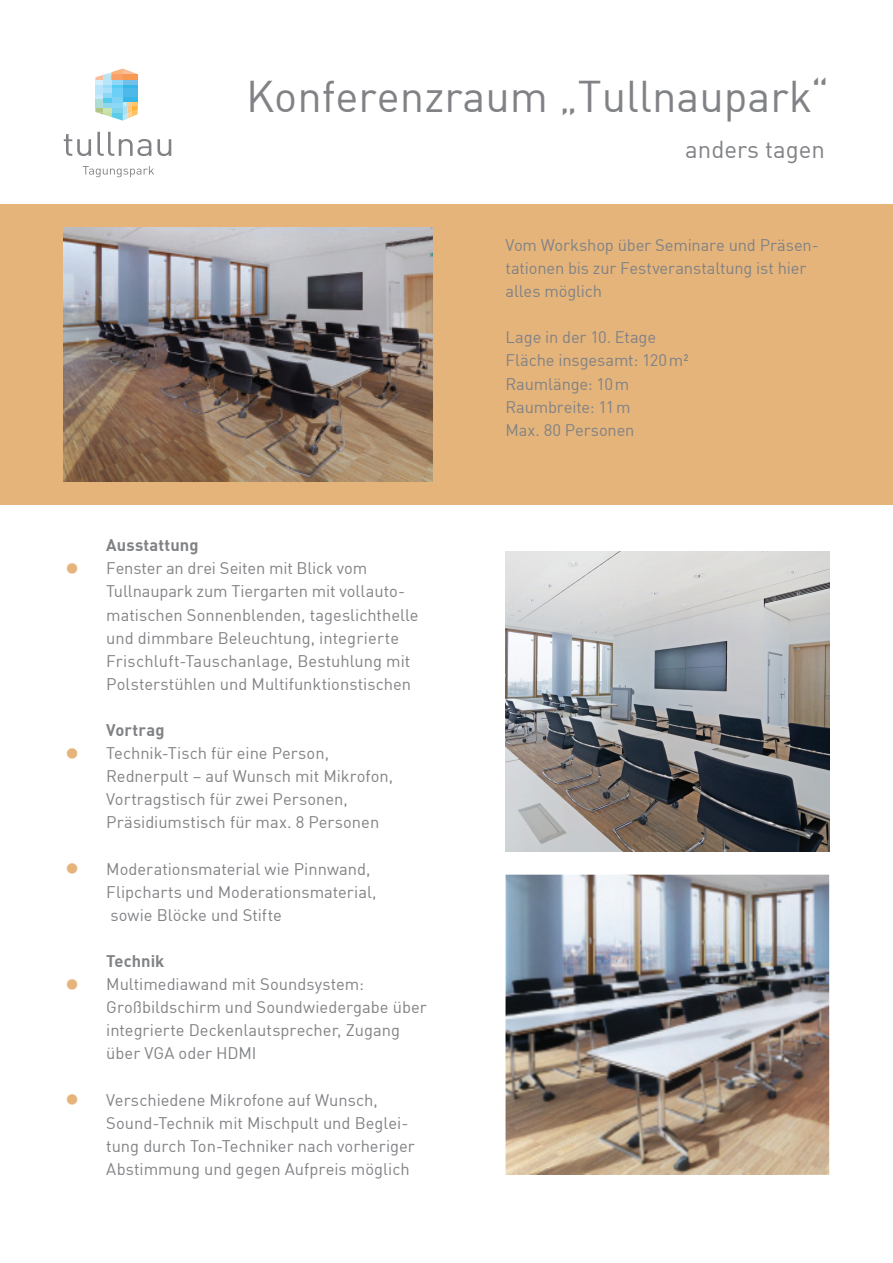
<style>
.page{position:relative;width:893px;height:1263px;background:#fff}
.page>*{position:absolute;margin:0;border:0;box-sizing:border-box;transform-origin:0 0}
.t1{font:43.5px "DIN";color:#808285}
.t2{font:24px "DIN";color:#808285}
.t3{font:16.5px/23.1px "DIN";color:#808285}
.t4{font:16.5px "DIN Bold";letter-spacing:.005em;color:#808285}
.s1{font-size:31.5px;color:#e5b47b}
</style>
<div class="page">
<svg style="left:64px;top:134px;width:27px;height:22px"></svg>
<svg style="left:97px;top:132px;width:54px;height:24px"></svg>
<svg style="left:157px;top:139px;width:14px;height:17px"></svg>
<svg style="left:83px;top:166px;width:71px;height:11px"></svg>
<div style="left:123px;top:88px;width:15px;height:9px;background:#4eb9e9"></div>
<div style="left:123px;top:97px;width:15px;height:5px;background:#37b6e8"></div>
<div style="left:111px;top:88px;width:12px;height:10px;background:#6bcff6"></div>
<div style="left:111px;top:98px;width:12px;height:5px;background:#7cd3f6"></div>
<div style="left:103px;top:98px;width:8px;height:5px;background:#53caee"></div>
<div style="left:103px;top:93px;width:8px;height:5px;background:#8dd7f7"></div>
<div style="left:95px;top:94px;width:8px;height:5px;background:#c6eafa"></div>
<div style="left:95px;top:99px;width:8px;height:9px;background:#adddd6"></div>
<svg style="left:95px;top:102px;width:43px;height:19px"></svg>
<svg style="left:95px;top:69px;width:43px;height:24px"></svg>
<div style="left:95px;top:85px;width:8px;height:9px;background:#b9e5fa"></div>
<div style="left:0;top:205px;width:893px;height:300px;background:#e5b47b"></div>
<img style="left:64px;top:228px;width:368px;height:254px">
<img style="left:505px;top:875px;width:324px;height:300px">
<img style="left:505px;top:551px;width:324px;height:300px">
<h1 class="t1" style="left:246px;top:69px;width:585px">Konferenzraum „Tullnaupark“</h1>
<h2 class="t2" style="left:685px;top:135px;width:141px">anders tagen</h2>
<p class="t4" style="left:106px;top:534px;width:94px">Ausstattung</p>
<p class="t3" style="left:106px;top:556px;width:314px;text-indent:-43px"><span class="s1">•</span> Fenster an drei Seiten mit Blick vom Tullnaupark zum Tiergarten mit vollauto&shy;matischen Sonnenblenden, tageslichthelle und dimmbare Beleuchtung, integrierte Frischluft-Tauschanlage, Bestuhlung mit Polsterstühlen und Multifunktionstischen</p>
<p class="t4" style="left:106px;top:719px;width:60px">Vortrag</p>
<p class="t3" style="left:106px;top:741px;width:288px;text-indent:-43px"><span class="s1">•</span> Technik-Tisch für eine Person, Rednerpult – auf Wunsch mit Mikrofon, Vortragstisch für zwei Personen, Präsidiumstisch für max. 8 Personen</p>
<p class="t3" style="left:106px;top:857px;width:272px;text-indent:-43px"><span class="s1">•</span> Moderationsmaterial wie Pinnwand,<br>Flipcharts und Moderationsmaterial, sowie Blöcke und Stifte</p>
<p class="t4" style="left:106px;top:950px;width:60px">Technik</p>
<p class="t3" style="left:106px;top:972px;width:322px;text-indent:-43px"><span class="s1">•</span> Multimediawand mit Soundsystem:<br>Großbildschirm und Soundwiedergabe über integrierte Deckenlautsprecher, Zugang über VGA oder HDMI</p>
<p class="t3" style="left:106px;top:1088px;width:310px;text-indent:-43px"><span class="s1">•</span> Verschiedene Mikrofone auf Wunsch, Sound-Technik mit Mischpult und Beglei&shy;tung durch Ton-Techniker nach vorheriger Abstimmung und gegen Aufpreis möglich</p>
<p class="t3" style="left:505px;top:233px;width:315px">Vom Workshop über Seminare und Präsen&shy;tationen bis zur Festveranstaltung ist hier alles möglich</p>
<p class="t3" style="left:505px;top:325px;width:184px">Lage in der 10. Etage<br>Fläche insgesamt: 120m<sup>2<br></sup>Raumlänge: 10m<br>Raumbreite: 11m<br>Max. 80 Personen</p>
</div>
